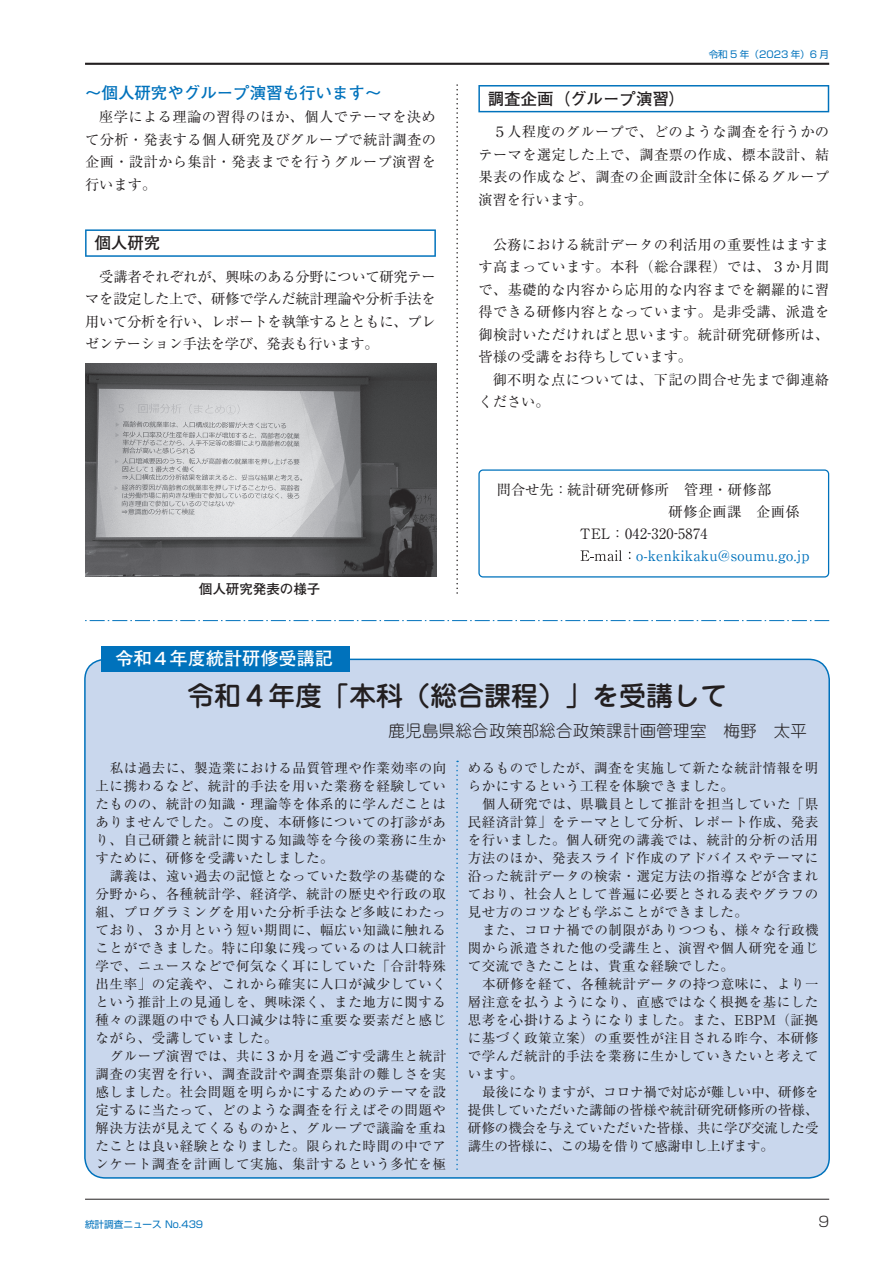
<style>
.page{position:relative;width:893px;height:1263px;background:#fff}
.page>*{position:absolute;margin:0;border:0;box-sizing:border-box;transform-origin:0 0}
.t1{font:500 27px "Jun 34 Pro";color:#231f20}
.t2{font:700 18px "Futo Go B101 Pro";color:#fff}
.t3{font:300 16.5px "Jun 101 Pro";letter-spacing:.015em;color:#231f20}
.t4{font:700 16.5px "Futo Go B101 Pro";color:#0072bc}
.t5{font:700 16.5px "Futo Go B101 Pro";color:#231f20}
.t6{font:14.25px/22.5px "Ryumin Pro";letter-spacing:.025em;color:#231f20;text-align:justify}
.t7{font:14.25px "Ryumin Pro";letter-spacing:.025em;color:#0072bc}
.t8{font:300 14.25px "Shin Go Pro";color:#231f20}
.t9{font:13.5px/18px "Ryumin Pro";letter-spacing:.04em;color:#231f20;text-align:justify}
.t10{font:700 13.5px "Futo Go B101 Pro";color:#231f20}
.t11{font:9.6px "Shin Go Pro";color:#0072bc}
</style>
<div class="page">
<svg style="left:85px;top:620px;width:744px;height:1px"></svg>
<div style="left:85px;top:659px;width:744px;height:519px;background:#c9d7ed;border-radius:21px"></div>
<svg style="left:456px;top:761px;width:2px;height:409px"></svg>
<div style="left:101px;top:646px;width:249px;height:25px;background:#0072bc"></div>
<svg style="left:85px;top:229px;width:351px;height:28px"></svg>
<svg style="left:478px;top:85px;width:351px;height:27px"></svg>
<img style="left:86px;top:363px;width:350px;height:214px">
<svg style="left:478px;top:469px;width:351px;height:108px"></svg>
<svg style="left:456px;top:85px;width:2px;height:509px"></svg>
<hr style="left:85px;top:63px;width:744px;height:2px;background:#231f20">
<hr style="left:85px;top:1199px;width:744px;height:1px;background:#231f20">
<p class="t4" style="left:85px;top:80px;width:298px">～個人研究やグループ演習も行います～</p>
<p class="t6" style="left:85px;top:105px;width:352px;text-indent:14px">座学による理論の習得のほか、個人でテーマを決めて分析・発表する個人研究及びグループで統計調査の企画・設計から集計・発表までを行うグループ演習を行います。</p>
<p class="t5" style="left:94px;top:230px;width:67px">個人研究</p>
<p class="t6" style="left:85px;top:264px;width:352px;text-indent:14px">受講者それぞれが、興味のある分野について研究テーマを設定した上で、研修で学んだ統計理論や分析手法を用いて分析を行い、レポートを執筆するとともに、プレゼンテーション手法を学び、発表も行います。</p>
<p class="t10" style="left:199px;top:578px;width:123px">個人研究発表の様子</p>
<p class="t11" style="left:709px;top:47px;width:122px">令和 5 年（2023 年）6 月</p>
<p class="t5" style="left:488px;top:85px;width:199px">調査企画（グループ演習）</p>
<p class="t6" style="left:478px;top:120px;width:352px;text-indent:14px">５人程度のグループで、どのような調査を行うかのテーマを選定した上で、調査票の作成、標本設計、結果表の作成など、調査の企画設計全体に係るグループ演習を行います。</p>
<p class="t6" style="left:478px;top:232px;width:352px;text-indent:14px">公務における統計データの利活用の重要性はますます高まっています。本科（総合課程）では、３か月間で、基礎的な内容から応用的な内容までを網羅的に習得できる研修内容となっています。是非受講、派遣を御検討いただければと思います。統計研究研修所は、皆様の受講をお待ちしています。</p>
<p class="t6" style="left:478px;top:367px;width:352px;text-indent:14px">御不明な点については、下記の問合せ先まで御連絡ください。</p>
<p class="t6" style="left:497px;top:478px;width:276px">問合せ先：統計研究研修所　管理・研修部</p>
<p class="t6" style="left:669px;top:499px;width:133px">研修企画課　企画係</p>
<p class="t6" style="left:580px;top:521px;width:129px">TEL：042-320-5874</p>
<p class="t7" style="left:636px;top:544px;width:175px">o-kenkikaku@soumu.go.jp</p>
<h2 class="t2" style="left:115px;top:644px;width:219px">令和４年度統計研修受講記</h2>
<h1 class="t1" style="left:187px;top:674px;width:541px">令和４年度「本科（総合課程）」を受講して</h1>
<p class="t3" style="left:389px;top:718px;width:420px">鹿児島県総合政策部総合政策課計画管理室　梅野　太平</p>
<p class="t9" style="left:96px;top:758px;width:352px;text-indent:14px">私は過去に、製造業における品質管理や作業効率の向上に携わるなど、統計的手法を用いた業務を経験していたものの、統計の知識・理論等を体系的に学んだことはありませんでした。この度、本研修についての打診があり、自己研鑽と統計に関する知識等を今後の業務に生かすために、研修を受講いたしました。</p>
<p class="t9" style="left:96px;top:866px;width:352px;text-indent:14px">講義は、遠い過去の記憶となっていた数学の基礎的な分野から、各種統計学、経済学、統計の歴史や行政の取組、プログラミングを用いた分析手法など多岐にわたっており、３か月という短い期間に、幅広い知識に触れることができました。特に印象に残っているのは人口統計学で、ニュースなどで何気なく耳にしていた「合計特殊出生率」の定義や、これから確実に人口が減少していくという推計上の見通しを、興味深く、また地方に関する種々の課題の中でも人口減少は特に重要な要素だと感じながら、受講していました。</p>
<p class="t9" style="left:96px;top:1046px;width:352px;text-indent:14px">グループ演習では、共に３か月を過ごす受講生と統計調査の実習を行い、調査設計や調査票集計の難しさを実感しました。社会問題を明らかにするためのテーマを設定するに当たって、どのような調査を行えばその問題や解決方法が見えてくるものかと、グループで議論を重ねたことは良い経験となりました。限られた時間の中でアンケート調査を計画して実施、集計するという多忙を極</p>
<p class="t9" style="left:468px;top:758px;width:352px">めるものでしたが、調査を実施して新たな統計情報を明らかにするという工程を体験できました。</p>
<p class="t9" style="left:468px;top:794px;width:352px;text-indent:14px">個人研究では、県職員として推計を担当していた「県民経済計算」をテーマとして分析、レポート作成、発表を行いました。個人研究の講義では、統計的分析の活用方法のほか、発表スライド作成のアドバイスやテーマに沿った統計データの検索・選定方法の指導などが含まれており、社会人として普遍に必要とされる表やグラフの見せ方のコツなども学ぶことができました。</p>
<p class="t9" style="left:468px;top:920px;width:352px;text-indent:14px">また、コロナ禍での制限がありつつも、様々な行政機関から派遣された他の受講生と、演習や個人研究を通じて交流できたことは、貴重な経験でした。</p>
<p class="t9" style="left:468px;top:974px;width:352px;text-indent:14px">本研修を経て、各種統計データの持つ意味に、より一層注意を払うようになり、直感ではなく根拠を基にした思考を心掛けるようになりました。また、EBPM（証拠に基づく政策立案）の重要性が注目される昨今、本研修で学んだ統計的手法を業務に生かしていきたいと考えています。</p>
<p class="t9" style="left:468px;top:1082px;width:352px;text-indent:14px">最後になりますが、コロナ禍で対応が難しい中、研修を提供していただいた講師の皆様や統計研究研修所の皆様、研修の機会を与えていただいた皆様、共に学び交流した受講生の皆様に、この場を借りて感謝申し上げます。</p>
<p class="t11" style="left:85px;top:1216px;width:120px">統計調査ニュース No.439</p>
<p class="t8" style="left:818px;top:1210px;width:12px">9</p>
</div>
